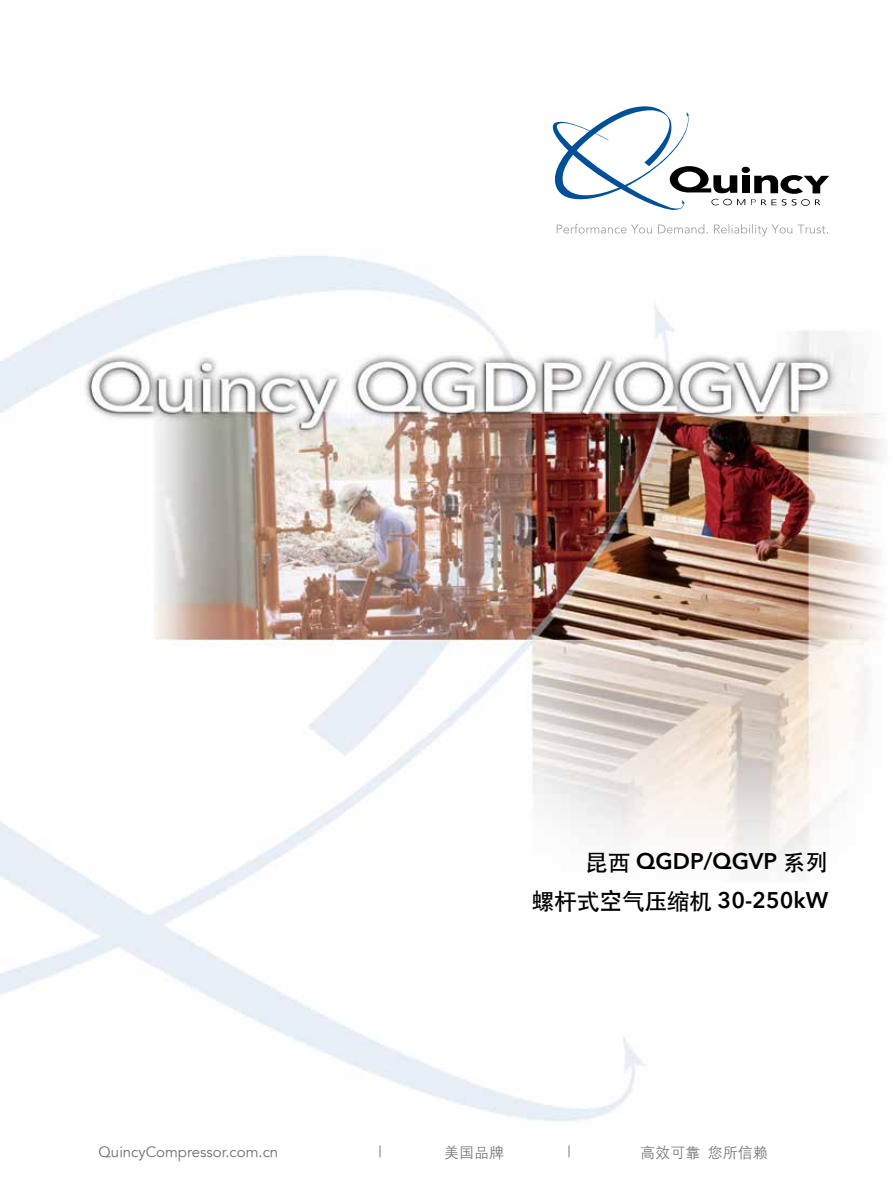
<style>
.page{position:relative;width:893px;height:1191px;background:#fff}
.page>*{position:absolute;margin:0;border:0;box-sizing:border-box;transform-origin:0 0}
.t1{font:22.5px "H Yb 1 gj";color:#000}
.t2{font:600 22.5px "Avenir Next LT Pro";color:#000}
.t3{font:300 15px "Avenir 45";color:#727171}
.t4{font:15px "H Yg 2 gj";color:#727171}
.s1{font-family:"H Yb 1 gj";font-weight:400}
.s2{font-family:"Avenir Next LT Pro";font-weight:600}
</style>
<div class="page">
<img style="left:0;top:232px;width:883px;height:889px">
<svg style="left:557px;top:224px;width:271px;height:12px"></svg>
<div style="left:742px;top:167px;width:8px;height:6px;background:#000;border-radius:50%"></div>
<div style="left:742px;top:175px;width:7px;height:18px;background:#000"></div>
<svg style="left:553px;top:106px;width:192px;height:104px"></svg>
<svg style="left:751px;top:175px;width:78px;height:31px"></svg>
<h1 class="t2" style="left:586px;top:847px;width:244px"><span class="s1">昆西</span> QGDP/QGVP <span class="s1">系列</span></h1>
<h1 class="t1" style="left:532px;top:889px;width:298px">螺杆式空气压缩机 <span class="s2">30-250kW</span></h1>
<p class="t3" style="left:98px;top:1143px;width:181px">QuincyCompressor.com.cn</p>
<p class="t3" style="left:378px;top:1143px;width:5px">|</p>
<p class="t4" style="left:444px;top:1144px;width:61px">美国品牌</p>
<p class="t3" style="left:567px;top:1143px;width:5px">|</p>
<p class="t4" style="left:640px;top:1144px;width:129px">高效可靠 您所信赖</p>
</div>
